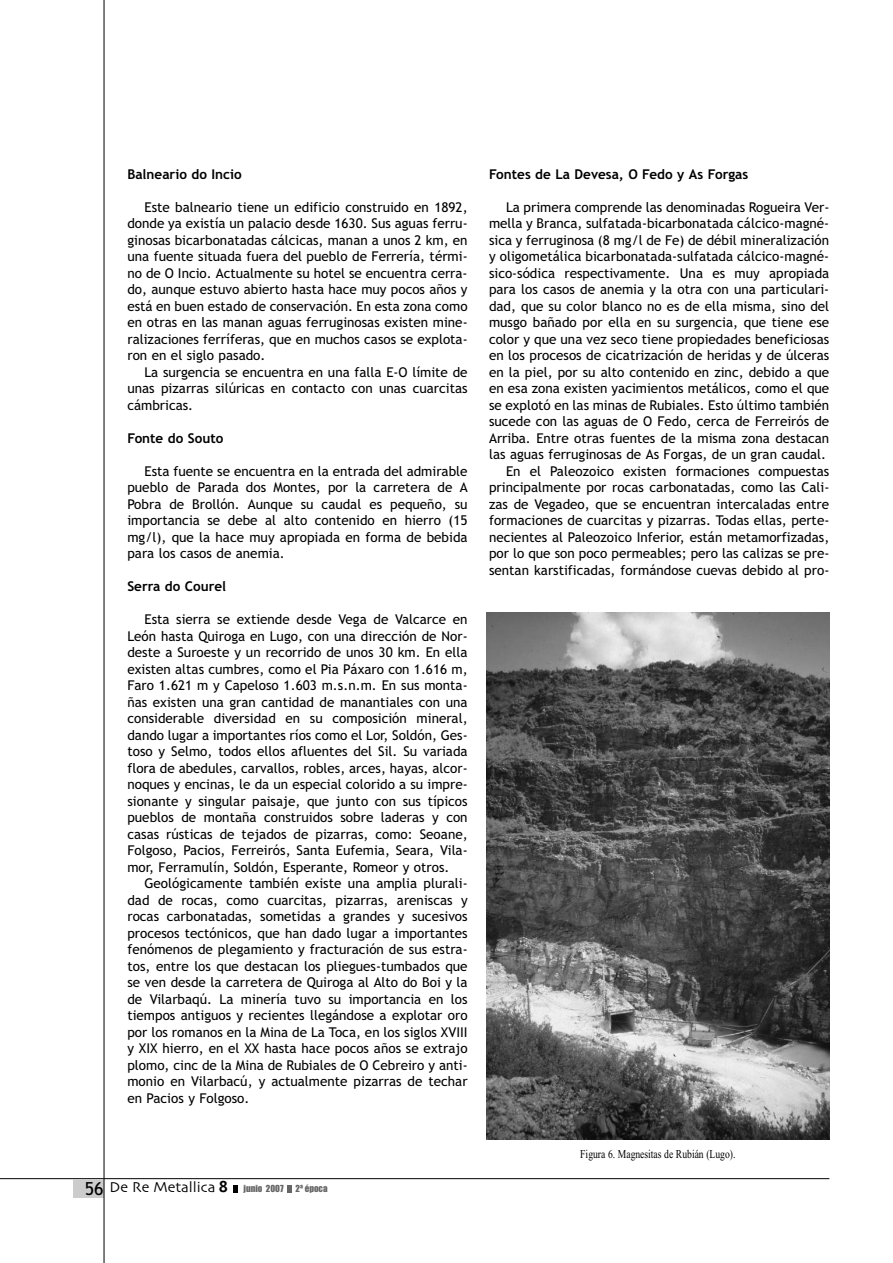
<style>
.page{position:relative;width:893px;height:1263px;background:#fff}
.page>*{position:absolute;margin:0;border:0;box-sizing:border-box;transform-origin:0 0}
.t1{font:15px "Skia";color:#000}
.t2{font:13.5px/16.5px "Trebuchet MS";color:#000;text-align:justify}
.t3{font:700 13.5px "Trebuchet MS";color:#000}
.t4{font:12px "Times New Roman";color:#000;scale:.8 1}
.t5{font:9px "Impact";color:#666}
.s1{font-family:"Trebuchet MS";font-size:18px}
.s2{font-family:"Officina Sans";font-weight:700;font-size:16.5px}
.s3{font-family:"Impact";font-size:9px;color:#666}
</style>
<div class="page">
<hr style="left:0;top:1178px;width:829px;height:1px;background:#000">
<div style="left:73px;top:1179px;width:31px;height:18px;background:#ccc"></div>
<svg style="left:287px;top:1185px;width:5px;height:7px"></svg>
<svg style="left:233px;top:1185px;width:5px;height:7px"></svg>
<hr style="left:104px;top:0;width:1px;height:1263px;background:#000">
<img style="left:486px;top:612px;width:343px;height:528px">
<p class="t3" style="left:127px;top:169px;width:116px">Balneario do Incio</p>
<p class="t2" style="left:127px;top:200px;width:342px;text-indent:17px">Este balneario tiene un edificio construido en 1892, donde ya existía un palacio desde 1630. Sus aguas ferru&shy;ginosas bicarbonatadas cálcicas, manan a unos 2 km, en una fuente situada fuera del pueblo de Ferrería, térmi&shy;no de O Incio. Actualmente su hotel se encuentra cerra&shy;do, aunque estuvo abierto hasta hace muy pocos años y está en buen estado de conservación. En esta zona como en otras en las manan aguas ferruginosas existen mine&shy;ralizaciones ferríferas, que en muchos casos se explota&shy;ron en el siglo pasado.</p>
<p class="t2" style="left:127px;top:365px;width:342px;text-indent:17px">La surgencia se encuentra en una falla E-O límite de unas pizarras silúricas en contacto con unas cuarcitas cámbricas.</p>
<p class="t3" style="left:127px;top:433px;width:97px">Fonte do Souto</p>
<p class="t2" style="left:127px;top:464px;width:342px;text-indent:17px">Esta fuente se encuentra en la entrada del admirable pueblo de Parada dos Montes, por la carretera de A Pobra de Brollón. Aunque su caudal es pequeño, su importancia se debe al alto contenido en hierro (15 mg/l), que la hace muy apropiada en forma de bebida para los casos de anemia.</p>
<p class="t3" style="left:127px;top:581px;width:100px">Serra do Courel</p>
<p class="t2" style="left:127px;top:612px;width:342px;text-indent:17px">Esta sierra se extiende desde Vega de Valcarce en León hasta Quiroga en Lugo, con una dirección de Nor&shy;deste a Suroeste y un recorrido de unos 30 km. En ella existen altas cumbres, como el Pia Páxaro con 1.616 m, Faro 1.621 m y Capeloso 1.603 m.s.n.m. En sus monta&shy;ñas existen una gran cantidad de manantiales con una considerable diversidad en su composición mineral, dando lugar a importantes ríos como el Lor, Soldón, Ges&shy;toso y Selmo, todos ellos afluentes del Sil. Su variada flora de abedules, carvallos, robles, arces, hayas, alcor&shy;noques y encinas, le da un especial colorido a su impre&shy;sionante y singular paisaje, que junto con sus típicos pueblos de montaña construidos sobre laderas y con casas rústicas de tejados de pizarras, como: Seoane, Folgoso, Pacios, Ferreirós, Santa Eufemia, Seara, Vila&shy;mor, Ferramulín, Soldón, Esperante, Romeor y otros.</p>
<p class="t2" style="left:127px;top:876px;width:342px;text-indent:17px">Geológicamente también existe una amplia plurali&shy;dad de rocas, como cuarcitas, pizarras, areniscas y rocas carbonatadas, sometidas a grandes y sucesivos procesos tectónicos, que han dado lugar a importantes fenómenos de plegamiento y fracturación de sus estra&shy;tos, entre los que destacan los pliegues-tumbados que se ven desde la carretera de Quiroga al Alto do Boi y la de Vilarbaqú. La minería tuvo su importancia en los tiempos antiguos y recientes llegándose a explotar oro por los romanos en la Mina de La Toca, en los siglos XVIII y XIX hierro, en el XX hasta hace pocos años se extrajo plomo, cinc de la Mina de Rubiales de O Cebreiro y anti&shy;monio en Vilarbacú, y actualmente pizarras de techar en Pacios y Folgoso.</p>
<p class="t1" style="left:85px;top:1182px;width:200px"><span class="s1">56</span> De Re Metallica <span class="s2">8</span> <span class="s3">JUNIO 2007</span></p>
<p class="t5" style="left:295px;top:1186px;width:34px">2ª ÉPOCA</p>
<p class="t3" style="left:489px;top:169px;width:261px">Fontes de La Devesa, O Fedo y As Forgas</p>
<p class="t2" style="left:489px;top:200px;width:342px;text-align:right">La primera comprende las denominadas Rogueira Ver&shy;mella y Branca, sulfatada-bicarbonatada cálcico-magné&shy;sica y ferruginosa (8 mg/l de Fe) de débil mineralización y oligometálica bicarbonatada-sulfatada cálcico-magné&shy;sico-sódica respectivamente. Una es muy apropiada para los casos de anemia y la otra con una particulari&shy;dad, que su color blanco no es de ella misma, sino del musgo bañado por ella en su surgencia, que tiene ese color y que una vez seco tiene propiedades beneficiosas en los procesos de cicatrización de heridas y de úlceras en la piel, por su alto contenido en zinc, debido a que en esa zona existen yacimientos metálicos, como el que se explotó en las minas de Rubiales. Esto último también sucede con las aguas de O Fedo, cerca de Ferreirós de Arriba. Entre otras fuentes de la misma zona destacan las aguas ferruginosas de As Forgas, de un gran caudal.<br>En el Paleozoico existen formaciones compuestas principalmente por rocas carbonatadas, como las Cali&shy;zas de Vegadeo, que se encuentran intercaladas entre formaciones de cuarcitas y pizarras. Todas ellas, perte&shy;necientes al Paleozoico Inferior, están metamorfizadas, por lo que son poco permeables; pero las calizas se pre&shy;sentan karstificadas, formándose cuevas debido al pro-</p>
<p class="t4" style="left:580px;top:1150px;width:195px">Figura 6. Magnesitas de Rubián (Lugo).</p>
</div>
